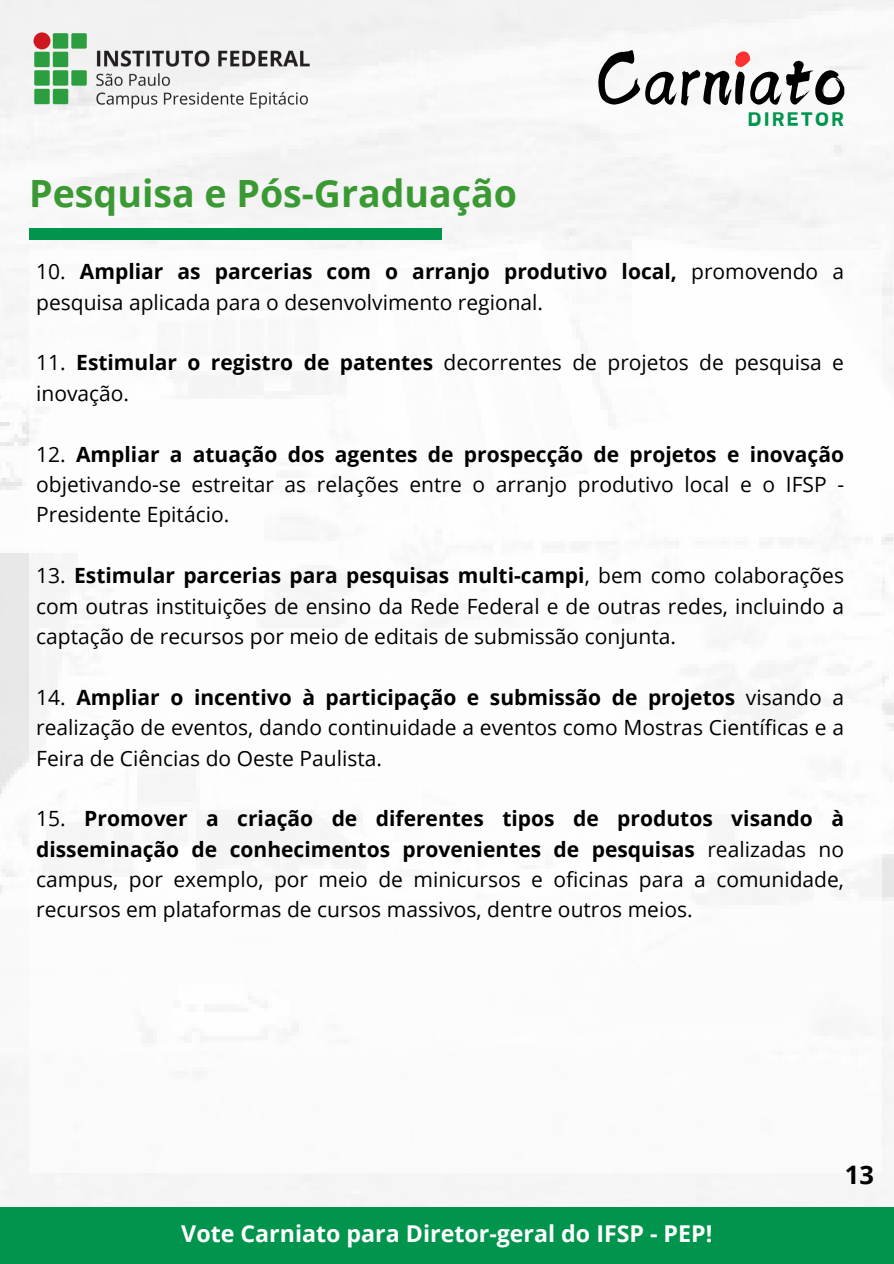
<style>
.page{position:relative;width:894px;height:1264px;background:#fff}
.page>*{position:absolute;margin:0;border:0;box-sizing:border-box;transform-origin:0 0}
.t1{font:84.45px "Canva Shadow Stream Latin";color:#000}
.t2{font:700 37.5px "Open Sans";color:#3a9933}
.t3{font:700 25.5px "Open Sans";color:#000}
.t4{font:700 23.25px "Open Sans";color:#fff}
.t5{font:21px/30.3px "Open Sans";color:#000;text-align:justify}
.t6{font:700 18.15px "Canva Acid";letter-spacing:.11em;color:#00944d}
.s1{font-weight:700}
</style>
<div class="page">
<div style="left:0;top:0;width:893px;height:1207px;background:#f6f6f6"></div>
<div style="left:29px;top:250px;width:852px;height:922px;background:#fff"></div>
<div style="left:29px;top:228px;width:412px;height:11px;background:#00944d"></div>
<div style="left:71px;top:70px;width:16px;height:16px;background:#2d9e40;border-radius:2px"></div>
<div style="left:53px;top:33px;width:15px;height:16px;background:#2d9e40;border-radius:2px"></div>
<div style="left:71px;top:33px;width:16px;height:16px;background:#2d9e40;border-radius:2px"></div>
<div style="left:34px;top:52px;width:16px;height:15px;background:#2d9e40;border-radius:2px"></div>
<div style="left:53px;top:52px;width:15px;height:15px;background:#2d9e40;border-radius:2px"></div>
<div style="left:34px;top:70px;width:16px;height:16px;background:#2d9e40;border-radius:2px"></div>
<div style="left:53px;top:70px;width:15px;height:16px;background:#2d9e40;border-radius:2px"></div>
<div style="left:34px;top:89px;width:16px;height:15px;background:#2d9e40;border-radius:2px"></div>
<div style="left:53px;top:89px;width:15px;height:15px;background:#2d9e40;border-radius:2px"></div>
<div style="left:33px;top:32px;width:17px;height:17px;background:#ce171e;border-radius:50%"></div>
<img style="left:93px;top:47px;width:220px;height:65px">
<svg style="left:735px;top:51px;width:15px;height:16px"></svg>
<div style="left:0;top:1207px;width:893px;height:56px;background:#00944d"></div>
<p class="t2" style="left:29px;top:167px;width:489px">Pesquisa e Pós-Graduação</p>
<p class="t1" style="left:595px;top:36px;width:252px">Carniato</p>
<p class="t6" style="left:747px;top:109px;width:98px">DIRETOR</p>
<p class="t5" style="left:36px;top:256px;width:809px">10. <span class="s1">Ampliar as parcerias com o arranjo produtivo local,</span> promovendo a pesquisa aplicada para o desenvolvimento regional.</p>
<p class="t5" style="left:36px;top:347px;width:809px">11. <span class="s1">Estimular o registro de patentes</span> decorrentes de projetos de pesquisa e inovação.</p>
<h1 class="t5" style="left:36px;top:438px;width:809px">12. <span class="s1">Ampliar a atuação dos agentes de prospecção de projetos e inovação </span>objetivando-se estreitar as relações entre o arranjo produtivo local e o IFSP - Presidente Epitácio.</h1>
<h2 class="t5" style="left:36px;top:560px;width:809px">13. <span class="s1">Estimular parcerias para pesquisas multi-campi</span>, bem como colaborações com outras instituições de ensino da Rede Federal e de outras redes, incluindo a captação de recursos por meio de editais de submissão conjunta.</h2>
<p class="t5" style="left:36px;top:681px;width:809px">14. <span class="s1">Ampliar o incentivo à participação e submissão de projetos</span> visando a realização de eventos, dando continuidade a eventos como Mostras Científicas e a Feira de Ciências do Oeste Paulista.</p>
<p class="t5" style="left:36px;top:803px;width:809px">15. <span class="s1">Promover a criação de diferentes tipos de produtos visando à disseminação de conhecimentos provenientes de pesquisas</span> realizadas no campus, por exemplo, por meio de minicursos e oficinas para a comunidade, recursos em plataformas de cursos massivos, dentre outros meios.</p>
<p class="t4" style="left:181px;top:1217px;width:532px">Vote Carniato para Diretor-geral do IFSP - PEP!</p>
<p class="t3" style="left:844px;top:1156px;width:31px">13</p>
</div>
